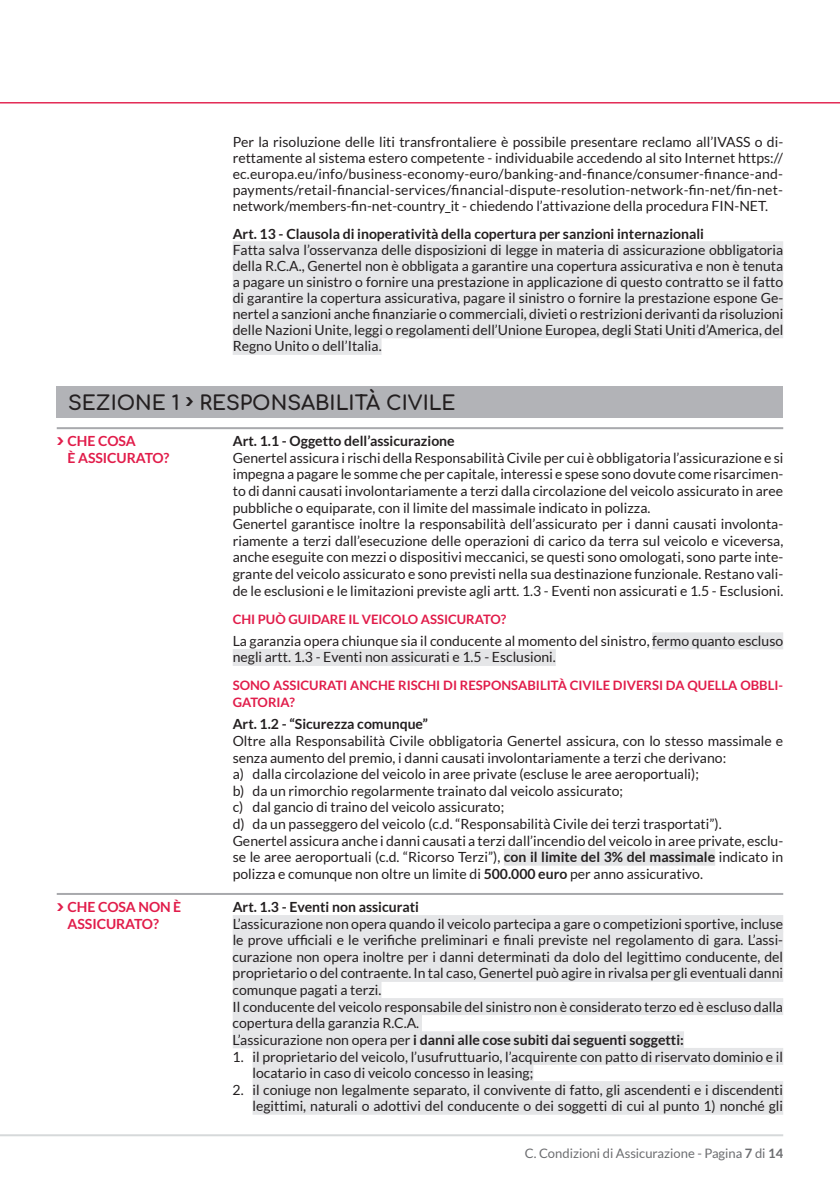
<style>
.page{position:relative;width:840px;height:1191px;background:#fff}
.page>*{position:absolute;margin:0;border:0;box-sizing:border-box;transform-origin:0 0}
.t1{font:20px "Comfortaa";color:#231f20}
.t2{font:14px/16.6px "Lato";color:#231f20}
.t3{font:700 14px "Lato";color:#231f20}
.t4{font:700 14px/17px "Lato";letter-spacing:-.005em;color:#e11c4a}
.t5{font:700 13px/16.6px "Lato";color:#e11c4a}
.t6{font:13px "Lato";color:#6c6d70}
.s1{font-weight:700}
</style>
<div class="page">
<hr style="left:0;top:1134px;width:782px;height:2px;background:#d6d9da">
<hr style="left:0;top:102px;width:839px;height:1px;background:#e11c4a">
<div style="left:232px;top:241px;width:550px;height:17px;background:#e5e6e8"></div>
<div style="left:232px;top:257px;width:550px;height:17px;background:#e5e6e8"></div>
<div style="left:232px;top:273px;width:550px;height:17px;background:#e5e6e8"></div>
<div style="left:232px;top:289px;width:550px;height:17px;background:#e5e6e8"></div>
<div style="left:232px;top:305px;width:550px;height:17px;background:#e5e6e8"></div>
<div style="left:232px;top:321px;width:550px;height:17px;background:#e5e6e8"></div>
<div style="left:232px;top:338px;width:149px;height:17px;background:#e5e6e8"></div>
<hr style="left:57px;top:427px;width:725px;height:2px;background:#a8a9ad">
<div style="left:652px;top:632px;width:130px;height:17px;background:#e5e6e8"></div>
<div style="left:232px;top:649px;width:323px;height:17px;background:#e5e6e8"></div>
<div style="left:503px;top:848px;width:211px;height:17px;background:#e5e6e8"></div>
<hr style="left:57px;top:893px;width:725px;height:2px;background:#a8a9ad">
<div style="left:232px;top:915px;width:550px;height:17px;background:#e5e6e8"></div>
<div style="left:232px;top:931px;width:550px;height:17px;background:#e5e6e8"></div>
<div style="left:232px;top:948px;width:550px;height:17px;background:#e5e6e8"></div>
<div style="left:232px;top:965px;width:550px;height:17px;background:#e5e6e8"></div>
<div style="left:232px;top:981px;width:149px;height:17px;background:#e5e6e8"></div>
<div style="left:232px;top:998px;width:550px;height:17px;background:#e5e6e8"></div>
<div style="left:232px;top:1014px;width:189px;height:17px;background:#e5e6e8"></div>
<div style="left:232px;top:1031px;width:451px;height:17px;background:#e5e6e8"></div>
<div style="left:252px;top:1048px;width:530px;height:17px;background:#e5e6e8"></div>
<div style="left:252px;top:1064px;width:281px;height:17px;background:#e5e6e8"></div>
<div style="left:252px;top:1081px;width:530px;height:17px;background:#e5e6e8"></div>
<div style="left:252px;top:1097px;width:530px;height:17px;background:#e5e6e8"></div>
<div style="left:57px;top:386px;width:725px;height:31px;background:#b2b3b7"></div>
<p class="t2" style="left:232px;top:134px;width:551px;line-height:16px;text-align:justify">Per la risoluzione delle liti transfrontaliere è possibile presentare reclamo all’IVASS o di&shy;rettamente al sistema estero competente - individuabile accedendo al sito Internet https:// ec.europa.eu/info/business-economy-euro/banking-and-finance/consumer-finance-and&shy;payments/retail-financial-services/financial-dispute-resolution-network-fin-net/fin-net&shy;network/members-fin-net-country_it - chiedendo l’attivazione della procedura FIN-NET.</p>
<p class="t3" style="left:232px;top:226px;width:472px">Art. 13 - Clausola di inoperatività della copertura per sanzioni internazionali</p>
<p class="t2" style="left:232px;top:241px;width:552px;text-align:justify">Fatta salva l’osservanza delle disposizioni di legge in materia di assicurazione obbligatoria della R.C.A., Genertel non è obbligata a garantire una copertura assicurativa e non è tenuta a pagare un sinistro o fornire una prestazione in applicazione di questo contratto se il fatto di garantire la copertura assicurativa, pagare il sinistro o fornire la prestazione espone Ge&shy;nertel a sanzioni anche finanziarie o commerciali, divieti o restrizioni derivanti da risoluzioni delle Nazioni Unite, leggi o regolamenti dell’Unione Europea, degli Stati Uniti d’America, del Regno Unito o dell’Italia.</p>
<h1 class="t1" style="left:68px;top:384px;width:389px">SEZIONE 1 RESPONSABILITÀ CIVILE</h1>
<p class="t4" style="left:68px;top:432px;width:103px">CHE COSA<br>È ASSICURATO?</p>
<p class="t3" style="left:233px;top:433px;width:223px">Art. 1.1 - Oggetto dell’assicurazione</p>
<p class="t2" style="left:233px;top:449px;width:551px">Genertel assicura i rischi della Responsabilità Civile per cui è obbligatoria l’assicurazione e si impegna a pagare le somme che per capitale, interessi e spese sono dovute come risarcimen&shy;to di danni causati involontariamente a terzi dalla circolazione del veicolo assicurato in aree pubbliche o equiparate, con il limite del massimale indicato in polizza.<br>Genertel garantisce inoltre la responsabilità dell’assicurato per i danni causati involonta&shy;riamente a terzi dall’esecuzione delle operazioni di carico da terra sul veicolo e viceversa, anche eseguite con mezzi o dispositivi meccanici, se questi sono omologati, sono parte inte&shy;grante del veicolo assicurato e sono previsti nella sua destinazione funzionale. Restano vali&shy;de le esclusioni e le limitazioni previste agli artt. 1.3 - Eventi non assicurati e 1.5 - Esclusioni.</p>
<p class="t5" style="left:232px;top:610px;width:275px">CHI PUÒ GUIDARE IL VEICOLO ASSICURATO?</p>
<p class="t2" style="left:232px;top:632px;width:551px">La garanzia opera chiunque sia il conducente al momento del sinistro, fermo quanto escluso negli artt. 1.3 - Eventi non assicurati e 1.5 - Esclusioni.</p>
<p class="t5" style="left:232px;top:677px;width:551px">SONO ASSICURATI ANCHE RISCHI DI RESPONSABILITÀ CIVILE DIVERSI DA QUELLA OBBLI-<br>GATORIA?</p>
<p class="t3" style="left:232px;top:716px;width:197px">Art. 1.2 - “Sicurezza comunque”</p>
<p class="t2" style="left:232px;top:732px;width:551px">Oltre alla Responsabilità Civile obbligatoria Genertel assicura, con lo stesso massimale e senza aumento del premio, i danni causati involontariamente a terzi che derivano:<br>a) dalla circolazione del veicolo in aree private (escluse le aree aeroportuali);<br>b) da un rimorchio regolarmente trainato dal veicolo assicurato;<br>c) dal gancio di traino del veicolo assicurato;<br>d) da un passeggero del veicolo (c.d. “Responsabilità Civile dei terzi trasportati”).<br>Genertel assicura anche i danni causati a terzi dall’incendio del veicolo in aree private, esclu&shy;se le aree aeroportuali (c.d. “Ricorso Terzi”), <span class="s1">con il limite del 3% del massimale</span> indicato in polizza e comunque non oltre un limite di <span class="s1">500.000 euro</span> per anno assicurativo.</p>
<p class="t3" style="left:232px;top:899px;width:187px">Art. 1.3 - Eventi non assicurati</p>
<p class="t2" style="left:232px;top:915px;width:551px">L’assicurazione non opera quando il veicolo partecipa a gare o competizioni sportive, incluse le prove ufficiali e le verifiche preliminari e finali previste nel regolamento di gara. L’assi&shy;curazione non opera inoltre per i danni determinati da dolo del legittimo conducente, del proprietario o del contraente. In tal caso, Genertel può agire in rivalsa per gli eventuali danni comunque pagati a terzi.<br>Il conducente del veicolo responsabile del sinistro non è considerato terzo ed è escluso dalla copertura della garanzia R.C.A.<br>L’assicurazione non opera per <span class="s1">i danni alle cose subiti dai seguenti soggetti:</span></p>
<p class="t2" style="left:252px;top:1048px;width:532px;text-indent:-20px">1. il proprietario del veicolo, l’usufruttuario, l’acquirente con patto di riservato dominio e il locatario in caso di veicolo concesso in leasing;</p>
<p class="t2" style="left:232px;top:1081px;width:551px;text-align:right">2. il coniuge non legalmente separato, il convivente di fatto, gli ascendenti e i discendenti legittimi, naturali o adottivi del conducente o dei soggetti di cui al punto 1) nonché gli</p>
<p class="t4" style="left:68px;top:898px;width:115px">CHE COSA NON È<br>ASSICURATO?</p>
<p class="t6" style="left:524px;top:1146px;width:260px">C. Condizioni di Assicurazione - Pagina <span class="s1">7</span> di <span class="s1">14</span></p>
</div>
